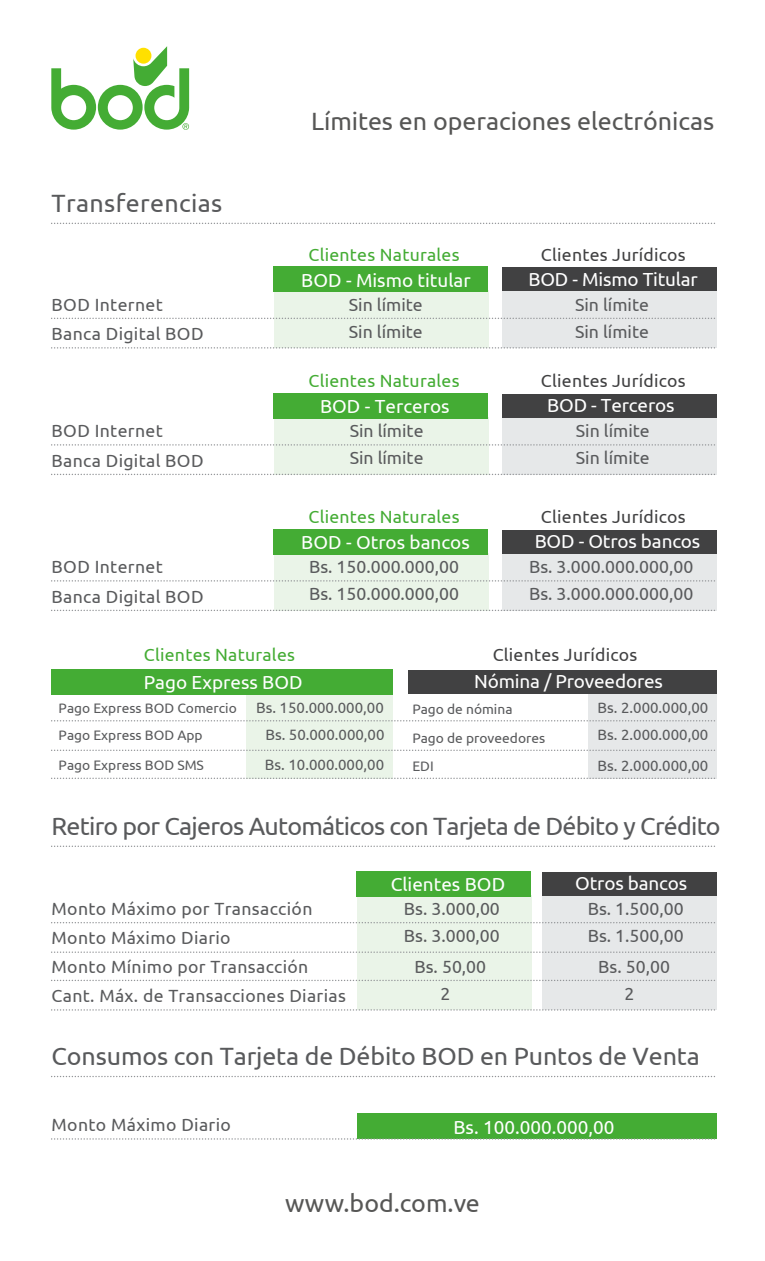
<style>
.page{position:relative;width:765px;height:1261px;background:#fff}
.page>*{position:absolute;margin:0;border:0;box-sizing:border-box;transform-origin:0 0}
.t1{font:25px "Ubuntu";letter-spacing:-.03em;color:#595a5c}
.t2{font:25px "Ubuntu";color:#575756}
.t3{font:25px "Ubuntu";letter-spacing:-.005em;color:#595a5c}
.t4{font:25px "Ubuntu";letter-spacing:.015em;color:#595a5c}
.t5{font:18.88px "Ubuntu";color:#fff}
.t6{font:17.62px/29.2px "Ubuntu";letter-spacing:.02em;color:#595a5c}
.t7{font:17.62px/27.1px "Ubuntu";color:#595a5c}
.t8{font:17.62px "Ubuntu";letter-spacing:.015em;color:#44ac34}
.t9{font:17.62px "Ubuntu";letter-spacing:.015em;color:#414142}
.t10{font:15px/27.1px "Ubuntu";color:#595a5c;text-align:right}
.t11{font:13.75px/28.6px "Ubuntu";color:#595a5c}
</style>
<div class="page">
<svg style="left:51px;top:46px;width:138px;height:84px"></svg>
<svg style="left:52px;top:845px;width:663px;height:2px"></svg>
<svg style="left:52px;top:1076px;width:663px;height:1px"></svg>
<div style="left:542px;top:895px;width:174px;height:115px;background:#e6e8e9"></div>
<div style="left:357px;top:895px;width:174px;height:115px;background:#eaf4e8"></div>
<div style="left:357px;top:871px;width:174px;height:25px;background:#44ac34"></div>
<div style="left:542px;top:872px;width:174px;height:23px;background:#414142"></div>
<svg style="left:52px;top:922px;width:663px;height:1px"></svg>
<svg style="left:52px;top:951px;width:663px;height:2px"></svg>
<svg style="left:52px;top:980px;width:663px;height:1px"></svg>
<svg style="left:52px;top:1009px;width:663px;height:2px"></svg>
<div style="left:357px;top:1113px;width:359px;height:25px;background:#44ac34"></div>
<svg style="left:52px;top:1138px;width:664px;height:2px"></svg>
<div style="left:502px;top:417px;width:214px;height:57px;background:#e6e8e9"></div>
<div style="left:274px;top:417px;width:214px;height:57px;background:#eaf4e8"></div>
<div style="left:274px;top:393px;width:214px;height:25px;background:#44ac34"></div>
<div style="left:502px;top:394px;width:214px;height:23px;background:#414142"></div>
<svg style="left:52px;top:444px;width:663px;height:2px"></svg>
<svg style="left:52px;top:474px;width:664px;height:1px"></svg>
<div style="left:502px;top:291px;width:214px;height:57px;background:#e6e8e9"></div>
<div style="left:274px;top:291px;width:214px;height:57px;background:#eaf4e8"></div>
<div style="left:274px;top:267px;width:214px;height:25px;background:#44ac34"></div>
<div style="left:502px;top:268px;width:214px;height:23px;background:#414142"></div>
<svg style="left:52px;top:318px;width:663px;height:1px"></svg>
<svg style="left:52px;top:223px;width:663px;height:1px"></svg>
<svg style="left:52px;top:347px;width:663px;height:2px"></svg>
<div style="left:502px;top:553px;width:214px;height:57px;background:#e6e8e9"></div>
<div style="left:274px;top:553px;width:214px;height:57px;background:#eaf4e8"></div>
<div style="left:274px;top:529px;width:214px;height:25px;background:#44ac34"></div>
<div style="left:502px;top:530px;width:214px;height:23px;background:#414142"></div>
<svg style="left:52px;top:580px;width:663px;height:2px"></svg>
<svg style="left:52px;top:610px;width:664px;height:1px"></svg>
<div style="left:588px;top:693px;width:128px;height:85px;background:#e6e8e9"></div>
<div style="left:247px;top:693px;width:146px;height:85px;background:#eaf4e8"></div>
<div style="left:52px;top:669px;width:341px;height:25px;background:#44ac34"></div>
<div style="left:408px;top:670px;width:308px;height:23px;background:#414142"></div>
<svg style="left:52px;top:720px;width:663px;height:1px"></svg>
<svg style="left:52px;top:750px;width:663px;height:1px"></svg>
<svg style="left:52px;top:778px;width:664px;height:1px"></svg>
<h1 class="t4" style="left:52px;top:188px;width:172px">Transferencias</h1>
<h1 class="t2" style="left:311px;top:106px;width:405px">Límites en operaciones electrónicas</h1>
<p class="t8" style="left:309px;top:244px;width:153px">Clientes Naturales</p>
<p class="t9" style="left:541px;top:244px;width:146px">Clientes Jurídicos</p>
<p class="t5" style="left:301px;top:268px;width:171px">BOD - Mismo titular</p>
<p class="t5" style="left:528px;top:268px;width:171px">BOD - Mismo Titular</p>
<p class="t6" style="left:52px;top:289px;width:154px">BOD Internet<br>Banca Digital BOD</p>
<p class="t7" style="left:349px;top:290px;width:75px">Sin límite<br>Sin límite</p>
<p class="t7" style="left:575px;top:290px;width:75px">Sin límite<br>Sin límite</p>
<p class="t6" style="left:52px;top:416px;width:154px">BOD Internet<br>Banca Digital BOD</p>
<p class="t8" style="left:308px;top:370px;width:153px">Clientes Naturales</p>
<p class="t5" style="left:320px;top:395px;width:131px">BOD - Terceros</p>
<p class="t9" style="left:541px;top:370px;width:146px">Clientes Jurídicos</p>
<p class="t5" style="left:547px;top:394px;width:129px">BOD - Terceros</p>
<p class="t7" style="left:350px;top:417px;width:75px">Sin límite<br>Sin límite</p>
<p class="t7" style="left:576px;top:417px;width:75px">Sin límite<br>Sin límite</p>
<p class="t8" style="left:308px;top:506px;width:153px">Clientes Naturales</p>
<p class="t9" style="left:541px;top:506px;width:146px">Clientes Jurídicos</p>
<p class="t5" style="left:301px;top:531px;width:170px">BOD - Otros bancos</p>
<p class="t5" style="left:535px;top:530px;width:167px">BOD - Otros bancos</p>
<p class="t6" style="left:52px;top:552px;width:154px">BOD Internet<br>Banca Digital BOD</p>
<p class="t7" style="left:309px;top:553px;width:152px">Bs. 150.000.000,00<br>Bs. 150.000.000,00</p>
<p class="t7" style="left:529px;top:553px;width:166px">Bs. 3.000.000.000,00<br>Bs. 3.000.000.000,00</p>
<p class="t8" style="left:144px;top:644px;width:153px">Clientes Naturales</p>
<p class="t9" style="left:493px;top:644px;width:146px">Clientes Jurídicos</p>
<p class="t5" style="left:144px;top:671px;width:160px">Pago Express BOD</p>
<p class="t5" style="left:474px;top:670px;width:190px">Nómina / Proveedores</p>
<p class="t11" style="left:59px;top:694px;width:180px;line-height:27.1px">Pago Express BOD Comercio<br>Pago Express BOD App</p>
<p class="t11" style="left:59px;top:750px;width:147px">Pago Express BOD SMS</p>
<p class="t10" style="left:256px;top:694px;width:130px">Bs. 150.000.000,00<br>Bs. 50.000.000,00</p>
<p class="t10" style="left:265px;top:750px;width:121px">Bs. 10.000.000,00</p>
<p class="t10" style="left:598px;top:694px;width:112px;text-align:left">Bs. 2.000.000,00<br>Bs. 2.000.000,00</p>
<p class="t10" style="left:598px;top:752px;width:112px">Bs. 2.000.000,00</p>
<p class="t11" style="left:412px;top:694px;width:134px">Pago de nómina<br>Pago de proveedores<br>EDI</p>
<h1 class="t1" style="left:52px;top:811px;width:671px">Retiro por Cajeros Automáticos con Tarjeta de Débito y Crédito</h1>
<p class="t6" style="left:52px;top:894px;width:262px">Monto Máximo por Transacción<br>Monto Máximo Diario</p>
<p class="t6" style="left:52px;top:951px;width:258px">Monto Mínimo por Transacción</p>
<p class="t6" style="left:52px;top:981px;width:296px">Cant. Máx. de Transacciones Diarias</p>
<p class="t5" style="left:391px;top:873px;width:116px">Clientes BOD</p>
<p class="t5" style="left:575px;top:872px;width:114px">Otros bancos</p>
<p class="t6" style="left:404px;top:894px;width:97px">Bs. 3.000,00</p>
<p class="t7" style="left:404px;top:920px;width:97px;line-height:30.4px;text-align:center">Bs. 3.000,00<br>Bs. 50,00</p>
<p class="t6" style="left:441px;top:978px;width:11px">2</p>
<p class="t7" style="left:588px;top:895px;width:97px">Bs. 1.500,00<br>Bs. 1.500,00</p>
<p class="t6" style="left:598px;top:952px;width:73px;line-height:27.1px;text-align:center">Bs. 50,00<br>2</p>
<h1 class="t3" style="left:52px;top:1041px;width:650px">Consumos con Tarjeta de Débito BOD en Puntos de Venta</h1>
<p class="t6" style="left:52px;top:1110px;width:181px">Monto Máximo Diario</p>
<p class="t5" style="left:453px;top:1115px;width:162px">Bs. 100.000.000,00</p>
<h1 class="t2" style="left:285px;top:1188px;width:196px">www.bod.com.ve</h1>
</div>
